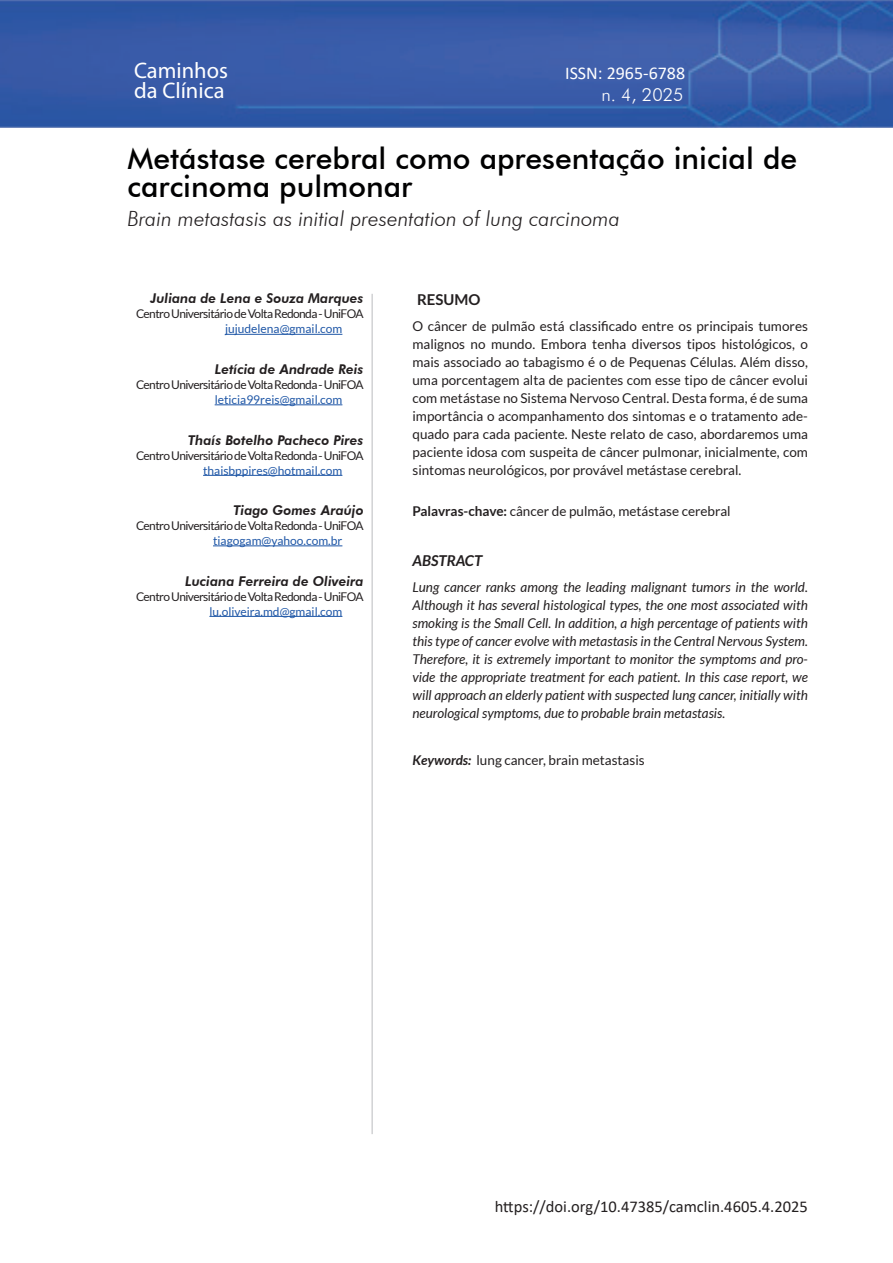
<style>
.page{position:relative;width:893px;height:1263px;background:#fff}
.page>*{position:absolute;margin:0;border:0;box-sizing:border-box;transform-origin:0 0}
.t1{font:500 30px/28.5px "Futura BT";color:#000001}
.t2{font:22.5px/19.5px "Myriad Pro";color:#fff}
.t3{font:italic 300 21px "Futura BT";color:#231f20}
.t4{font:18px "Calibri";color:#fff}
.t5{font:300 18px "Futura BT";color:#fff}
.t6{font:16.5px "Calibri";color:#231f20}
.t7{font:italic 700 15px "Lato";color:#231f20}
.t8{font:700 15px "Lato";color:#231f20}
.t9{font:13.5px/18px "Lato";color:#231f20;text-align:justify}
.t10{font:italic 13.5px/18px "Lato";color:#231f20;text-align:justify}
.t11{font:italic 800 13.5px "Futura BT";color:#231f20}
.t12{font:12px "Lato";letter-spacing:-.05em;color:#231f20}
.t13{font:12px "Lato";color:#1e56a6}
.s1{font-weight:700}
.s2{font-weight:700;font-style:italic}
</style>
<div class="page">
<img style="left:0;top:0;width:893px;height:128px">
<hr style="left:371px;top:294px;width:2px;height:840px;background:#d1d2d4">
<hr style="left:225px;top:334px;width:117px;height:1px;background:#1e56a6">
<hr style="left:215px;top:404px;width:127px;height:1px;background:#1e56a6">
<hr style="left:203px;top:475px;width:139px;height:1px;background:#1e56a6">
<hr style="left:213px;top:545px;width:129px;height:1px;background:#1e56a6">
<hr style="left:209px;top:616px;width:133px;height:1px;background:#1e56a6">
<h2 class="t2" style="left:134px;top:61px;width:96px">Caminhos da Clínica</h2>
<h3 class="t4" style="left:565px;top:61px;width:122px">ISSN: 2965-6788</h3>
<h3 class="t5" style="left:601px;top:84px;width:83px">n. 4, 2025</h3>
<h1 class="t1" style="left:128px;top:143px;width:671px">Metástase cerebral como apresentação inicial de carcinoma pulmonar</h1>
<h3 class="t3" style="left:128px;top:206px;width:494px">Brain metastasis as initial presentation of lung carcinoma</h3>
<p class="t11" style="left:150px;top:290px;width:215px">Juliana de Lena e Souza Marques</p>
<p class="t12" style="left:136px;top:307px;width:229px">Centro Universitário de Volta Redonda - UniFOA</p>
<p class="t13" style="left:225px;top:322px;width:119px">jujudelena@gmail.com</p>
<p class="t11" style="left:215px;top:361px;width:150px">Letícia de Andrade Reis</p>
<p class="t12" style="left:136px;top:378px;width:229px">Centro Universitário de Volta Redonda - UniFOA</p>
<p class="t13" style="left:215px;top:393px;width:129px">leticia99reis@gmail.com</p>
<p class="t11" style="left:188px;top:431px;width:177px">Thaís Botelho Pacheco Pires</p>
<p class="t12" style="left:136px;top:448px;width:229px">Centro Universitário de Volta Redonda - UniFOA</p>
<p class="t13" style="left:203px;top:463px;width:141px">thaisbppires@hotmail.com</p>
<p class="t11" style="left:233px;top:502px;width:132px">Tiago Gomes Araújo</p>
<p class="t12" style="left:136px;top:519px;width:229px">Centro Universitário de Volta Redonda - UniFOA</p>
<p class="t13" style="left:213px;top:534px;width:131px">tiagogam@yahoo.com.br</p>
<p class="t11" style="left:185px;top:572px;width:180px">Luciana Ferreira de Oliveira</p>
<p class="t12" style="left:136px;top:589px;width:229px">Centro Universitário de Volta Redonda - UniFOA</p>
<p class="t13" style="left:209px;top:604px;width:134px">lu.oliveira.md@gmail.com</p>
<p class="t8" style="left:417px;top:291px;width:65px">RESUMO</p>
<p class="t9" style="left:412px;top:317px;width:397px">O câncer de pulmão está classificado entre os principais tumores malignos no mundo. Embora tenha diversos tipos histológicos, o mais associado ao tabagismo é o de Pequenas Células. Além disso, uma porcentagem alta de pacientes com esse tipo de câncer evolui com metástase no Sistema Nervoso Central. Desta forma, é de suma importância o acompanhamento dos sintomas e o tratamento ade&shy;quado para cada paciente. Neste relato de caso, abordaremos uma paciente idosa com suspeita de câncer pulmonar, inicialmente, com sintomas neurológicos, por provável metástase cerebral.</p>
<p class="t9" style="left:412px;top:502px;width:320px"><span class="s1">Palavras-chave:</span> câncer de pulmão, metástase cerebral</p>
<p class="t7" style="left:412px;top:552px;width:71px">ABSTRACT</p>
<p class="t10" style="left:412px;top:579px;width:397px">Lung cancer ranks among the leading malignant tumors in the world.<br>Although it has several histological types, the one most associated with smoking is the Small Cell. In addition, a high percentage of patients with this type of cancer evolve with metastasis in the Central Nervous System.<br>Therefore, it is extremely important to monitor the symptoms and pro&shy;vide the appropriate treatment for each patient. In this case report, we will approach an elderly patient with suspected lung cancer, initially with neurological symptoms, due to probable brain metastasis.</p>
<p class="t9" style="left:412px;top:751px;width:234px"><span class="s2">Keywords:</span> lung cancer, brain metastasis</p>
<p class="t6" style="left:495px;top:1195px;width:315px">https://doi.org/10.47385/camclin.4605.4.2025</p>
</div>
